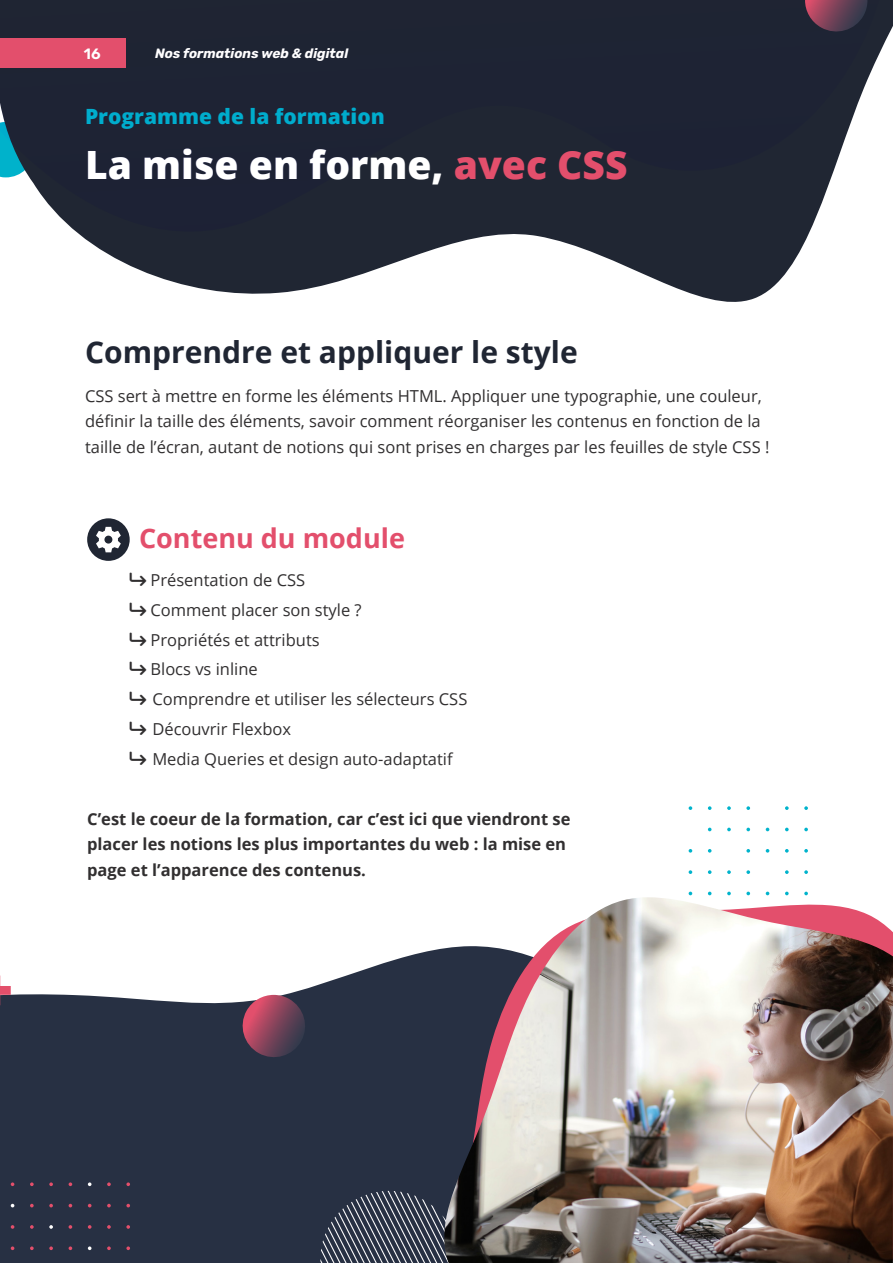
<style>
.page{position:relative;width:893px;height:1263px;background:#fff}
.page>*{position:absolute;margin:0;border:0;box-sizing:border-box;transform-origin:0 0}
.Sub_Headline{font:800 39px "Open Sans";color:#fff}
.Headliners{font:700 30px "Open Sans";color:#202633}
.Headliners-2{font:700 27px "Open Sans";color:#e34f6c}
.Sub_Headline-2{font:800 21px "Open Sans";color:#00b2cb}
.Body_Text{font:16.5px/25.5px "Open Sans";color:#312f30}
.Body_Text-2{font:700 16.5px/25.5px "Open Sans";color:#312f30}
.t1{font:600 15px "Rubik";color:#fff}
.t2{font:italic 700 13.5px "Rubik";color:#fffeff}
.s1{color:#e34f6c}
</style>
<div class="page">
<svg style="left:689px;top:806px;width:3px;height:4px"></svg>
<svg style="left:708px;top:806px;width:3px;height:4px"></svg>
<svg style="left:727px;top:806px;width:4px;height:4px"></svg>
<svg style="left:746px;top:806px;width:4px;height:4px"></svg>
<svg style="left:785px;top:806px;width:4px;height:4px"></svg>
<svg style="left:804px;top:806px;width:4px;height:4px"></svg>
<svg style="left:727px;top:828px;width:4px;height:3px"></svg>
<svg style="left:746px;top:828px;width:4px;height:3px"></svg>
<svg style="left:785px;top:828px;width:4px;height:3px"></svg>
<svg style="left:804px;top:828px;width:4px;height:3px"></svg>
<svg style="left:689px;top:849px;width:3px;height:4px"></svg>
<svg style="left:708px;top:849px;width:3px;height:4px"></svg>
<svg style="left:746px;top:849px;width:4px;height:4px"></svg>
<svg style="left:766px;top:849px;width:3px;height:4px"></svg>
<svg style="left:785px;top:849px;width:4px;height:4px"></svg>
<svg style="left:804px;top:849px;width:4px;height:4px"></svg>
<svg style="left:689px;top:870px;width:3px;height:4px"></svg>
<svg style="left:708px;top:870px;width:3px;height:4px"></svg>
<svg style="left:727px;top:870px;width:4px;height:4px"></svg>
<svg style="left:746px;top:870px;width:4px;height:4px"></svg>
<svg style="left:785px;top:870px;width:4px;height:4px"></svg>
<svg style="left:804px;top:870px;width:4px;height:4px"></svg>
<svg style="left:727px;top:892px;width:4px;height:3px"></svg>
<svg style="left:746px;top:892px;width:4px;height:3px"></svg>
<svg style="left:785px;top:892px;width:4px;height:3px"></svg>
<svg style="left:804px;top:892px;width:4px;height:3px"></svg>
<svg style="left:0;top:949px;width:438px;height:67px"></svg>
<div style="left:0;top:1016px;width:438px;height:247px;background:#273043"></div>
<svg style="left:320px;top:1191px;width:118px;height:72px"></svg>
<svg style="left:11px;top:1182px;width:3px;height:4px"></svg>
<svg style="left:30px;top:1182px;width:4px;height:4px"></svg>
<svg style="left:49px;top:1182px;width:4px;height:4px"></svg>
<svg style="left:69px;top:1182px;width:3px;height:4px"></svg>
<svg style="left:88px;top:1182px;width:4px;height:4px"></svg>
<svg style="left:107px;top:1182px;width:4px;height:4px"></svg>
<svg style="left:126px;top:1182px;width:4px;height:4px"></svg>
<svg style="left:30px;top:1204px;width:4px;height:3px"></svg>
<svg style="left:49px;top:1204px;width:4px;height:3px"></svg>
<svg style="left:88px;top:1204px;width:4px;height:3px"></svg>
<svg style="left:107px;top:1204px;width:4px;height:3px"></svg>
<svg style="left:126px;top:1204px;width:4px;height:3px"></svg>
<svg style="left:11px;top:1225px;width:3px;height:4px"></svg>
<svg style="left:30px;top:1225px;width:4px;height:4px"></svg>
<svg style="left:49px;top:1225px;width:4px;height:4px"></svg>
<svg style="left:69px;top:1225px;width:3px;height:4px"></svg>
<svg style="left:88px;top:1225px;width:4px;height:4px"></svg>
<svg style="left:107px;top:1225px;width:4px;height:4px"></svg>
<svg style="left:126px;top:1225px;width:4px;height:4px"></svg>
<svg style="left:11px;top:1246px;width:3px;height:4px"></svg>
<svg style="left:30px;top:1246px;width:4px;height:4px"></svg>
<svg style="left:49px;top:1246px;width:4px;height:4px"></svg>
<svg style="left:69px;top:1246px;width:3px;height:4px"></svg>
<svg style="left:88px;top:1246px;width:4px;height:4px"></svg>
<svg style="left:107px;top:1246px;width:4px;height:4px"></svg>
<svg style="left:126px;top:1246px;width:4px;height:4px"></svg>
<svg style="left:238px;top:995px;width:72px;height:66px"></svg>
<svg style="left:78px;top:233px;width:731px;height:69px;fill:#202633"></svg>
<div style="left:87px;top:518px;width:43px;height:43px;background:#202633;border-radius:50%"></div>
<svg style="left:96px;top:527px;width:25px;height:25px"></svg>
<div style="left:0;top:0;width:893px;height:233px;background:#1e2434"></div>
<img style="left:438px;top:897px;width:455px;height:366px">
<svg style="left:0;top:975px;width:11px;height:30px"></svg>
<svg style="left:805px;top:0;width:62px;height:36px"></svg>
<div style="left:0;top:38px;width:125px;height:30px;background:#e34f6c"></div>
<p class="t1" style="left:84px;top:45px;width:18px">16</p>
<p class="t2" style="left:155px;top:45px;width:195px">Nos formations web &amp; digital</p>
<p class="Sub_Headline-2" style="left:85px;top:100px;width:301px">Programme de la formation</p>
<p class="Sub_Headline" style="left:85px;top:135px;width:544px">La mise en forme, <span class="s1">avec CSS</span></p>
<p class="Headliners" style="left:85px;top:331px;width:494px">Comprendre et appliquer le style</p>
<p class="Body_Text" style="left:85px;top:383px;width:686px">CSS sert à mettre en forme les éléments HTML. Appliquer une typographie, une couleur, définir la taille des éléments, savoir comment réorganiser les contenus en fonction de la taille de l’écran, autant de notions qui sont prises en charges par les feuilles de style CSS !</p>
<p class="Headliners-2" style="left:139px;top:519px;width:267px">Contenu du module</p>
<p class="Body_Text" style="left:150px;top:567px;width:156px">Présentation de CSS</p>
<p class="Body_Text" style="left:150px;top:597px;width:213px">Comment placer son style ?</p>
<p class="Body_Text" style="left:150px;top:626px;width:171px">Propriétés et attributs</p>
<p class="Body_Text" style="left:150px;top:656px;width:109px">Blocs vs inline</p>
<p class="Body_Text" style="left:152px;top:686px;width:316px">Comprendre et utiliser les sélecteurs CSS</p>
<p class="Body_Text" style="left:152px;top:716px;width:140px">Découvrir Flexbox</p>
<p class="Body_Text" style="left:152px;top:745px;width:302px">Media Queries et design auto-adaptatif</p>
<p class="Body_Text-2" style="left:87px;top:805px;width:485px">C’est le coeur de la formation, car c’est ici que viendront se placer les notions les plus importantes du web : la mise en page et l’apparence des contenus.</p>
</div>
